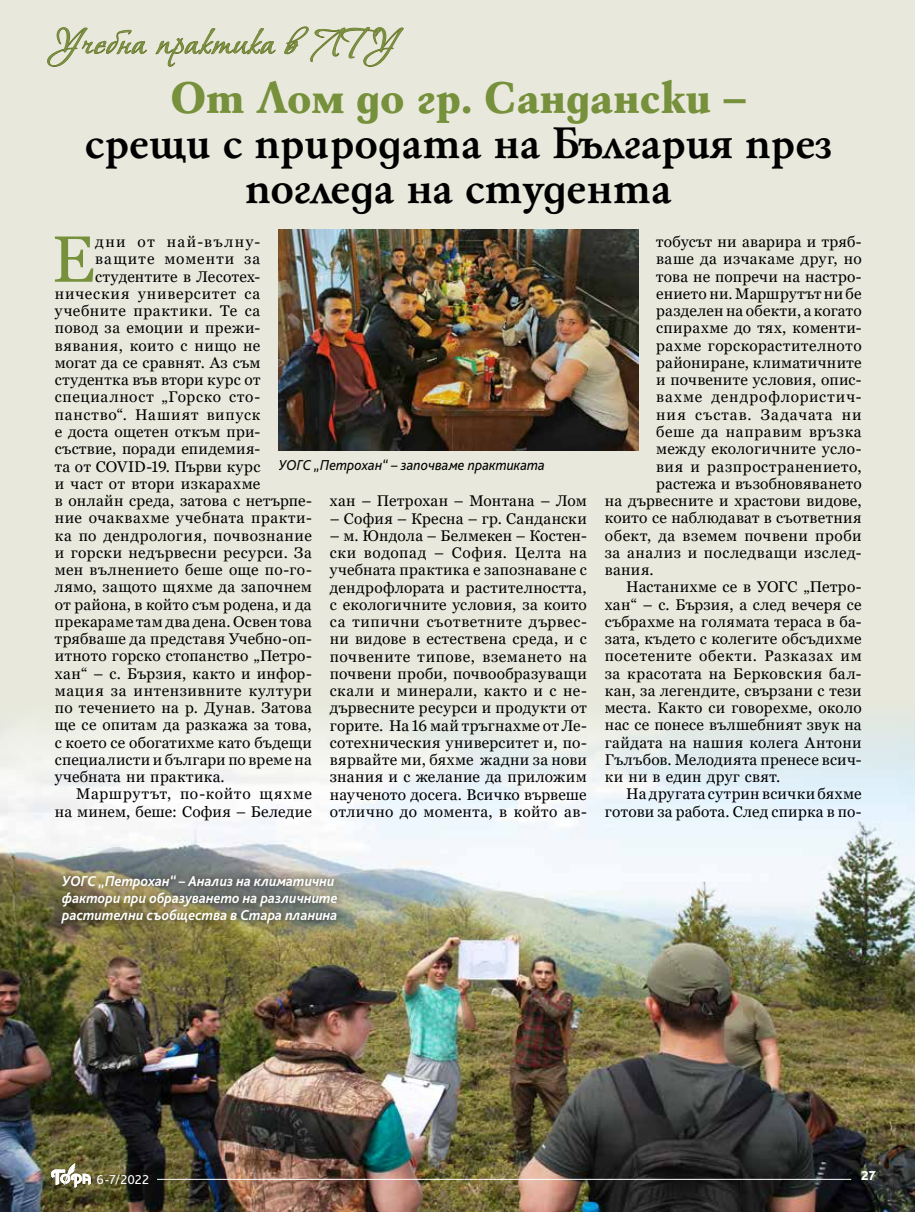
<style>
.page{position:relative;width:915px;height:1212px;background:#fff}
.page>*{position:absolute;margin:0;border:0;box-sizing:border-box;transform-origin:0 0}
.t1{font:65.25px "Georgia";color:#76903b}
.t2{font:700 48px/45px "HS Garamond Bg";color:#000;text-align:center}
.t3{font:900 48px "HS Garamond Bg";letter-spacing:-.02em;color:#76903b}
.t4{font:40.5px "Vera Crouz";letter-spacing:.025em;color:#76903b;scale:1.05 1}
.t5{font:15.45px/17.2px "Georgia";letter-spacing:.025em;color:#000;text-align:justify}
.t6{font:15.45px "Georgia";letter-spacing:.05em;color:#000}
.t7{font:15.45px "Georgia";letter-spacing:.045em;color:#000}
.t8{font:15.45px "Georgia";letter-spacing:.055em;color:#000}
.t9{font:15.45px "Georgia";letter-spacing:.005em;color:#000}
.t10{font:15.45px "Georgia";letter-spacing:.06em;color:#000}
.t11{font:15.45px "Georgia";letter-spacing:.065em;color:#000}
.t12{font:15.45px "Georgia";letter-spacing:.095em;color:#000}
.t13{font:15.45px "Georgia";letter-spacing:.07em;color:#000}
.t14{font:italic 700 15px/17.2px "Bliss Pro";color:#fff;scale:.95 1}
.t15{font:italic 15px "Bliss Pro";color:#000;scale:.95 1}
.t16{font:13.5px "Bliss Pro";color:#fff}
.t17{font:800 13.5px "Bliss Pro";color:#fff}
</style>
<div class="page">
<div style="left:0;top:0;width:914px;height:1212px;background:#e8e9dc"></div>
<svg style="left:47px;top:27px;width:99px;height:40px"></svg>
<svg style="left:156px;top:28px;width:119px;height:39px"></svg>
<svg style="left:284px;top:27px;width:119px;height:40px"></svg>
<img style="left:0;top:731px;width:914px;height:481px">
<div style="left:54px;top:867px;width:293px;height:66px;background:#000;opacity:.75"></div>
<img style="left:278px;top:229px;width:360px;height:221px">
<hr style="left:157px;top:1179px;width:693px;height:1px;background:#fff">
<svg style="left:50px;top:1163px;width:41px;height:25px"></svg>
<h3 class="t4" style="left:55px;top:22px;width:330px">Учебна практика в ЛТ У</h3>
<h2 class="t3" style="left:170px;top:72px;width:577px">От Лом до гр. Сандански –</h2>
<h2 class="t2" style="left:85px;top:120px;width:748px">срещи с природата на България през погледа на студента</h2>
<h1 class="t1" style="left:52px;top:220px;width:44px">Е</h1>
<p class="t12" style="left:95px;top:233px;width:167px">дни от най-вълну-</p>
<p class="t13" style="left:95px;top:250px;width:167px">ващите моменти за</p>
<p class="t5" style="left:95px;top:268px;width:167px">студентите в Лесотех-</p>
<p class="t8" style="left:55px;top:284px;width:207px">ническия университет са</p>
<p class="t6" style="left:55px;top:302px;width:207px">учебните практики. Те са</p>
<p class="t5" style="left:55px;top:320px;width:207px">повод за емоции и прежи-</p>
<p class="t5" style="left:55px;top:337px;width:207px">вявания, които с нищо не</p>
<p class="t5" style="left:55px;top:354px;width:207px">могат да се сравнят. Аз съм</p>
<p class="t5" style="left:55px;top:372px;width:207px">студентка във втори курс от</p>
<p class="t7" style="left:55px;top:388px;width:207px">специалност „Горско сто-</p>
<p class="t8" style="left:55px;top:405px;width:207px">панство“. Нашият випуск</p>
<p class="t5" style="left:55px;top:423px;width:207px">е доста ощетен откъм при-</p>
<p class="t5" style="left:55px;top:441px;width:207px">съствие, поради епидемия-</p>
<p class="t5" style="left:55px;top:458px;width:207px">та от COVID-19. Първи курс</p>
<p class="t5" style="left:55px;top:475px;width:207px">и част от втори изкарахме</p>
<p class="t5" style="left:55px;top:492px;width:258px">в онлайн среда, затова с нетърпе-</p>
<p class="t5" style="left:55px;top:510px;width:258px">ние очаквахме учебната практи-</p>
<p class="t5" style="left:55px;top:527px;width:258px">ка по дендрология, почвознание</p>
<p class="t5" style="left:55px;top:544px;width:258px">и горски недървесни ресурси. За</p>
<p class="t5" style="left:55px;top:561px;width:258px">мен вълнението беше още по-го-</p>
<p class="t5" style="left:55px;top:579px;width:258px">лямо, защото щяхме да започнем</p>
<p class="t5" style="left:55px;top:596px;width:258px">от района, в който съм родена, и да</p>
<p class="t5" style="left:55px;top:613px;width:258px">прекараме там два дена. Освен това</p>
<p class="t5" style="left:55px;top:630px;width:258px">трябваше да представя Учебно-оп-</p>
<p class="t5" style="left:55px;top:648px;width:258px">итното горско стопанство „Петро-</p>
<p class="t5" style="left:55px;top:665px;width:258px">хан“ – с. Бързия, както и инфор-</p>
<p class="t5" style="left:55px;top:682px;width:258px">мация за интензивните култури</p>
<p class="t5" style="left:55px;top:699px;width:258px">по течението на р. Дунав. Затова</p>
<p class="t5" style="left:55px;top:717px;width:258px">ще се опитам да разкажа за това,</p>
<p class="t5" style="left:55px;top:734px;width:258px">с което се обогатихме като бъдещи</p>
<p class="t5" style="left:55px;top:751px;width:258px">специалисти и българи по време на</p>
<p class="t5" style="left:55px;top:768px;width:171px">учебната ни практика.</p>
<p class="t7" style="left:76px;top:785px;width:237px">Маршрутът, по-който щяхме</p>
<p class="t5" style="left:55px;top:803px;width:258px">на минем, беше: София – Беледие</p>
<p class="t15" style="left:279px;top:456px;width:281px">УОГС „Петрохан“ – започваме практиката</p>
<p class="t5" style="left:330px;top:493px;width:258px">хан – Петрохан – Монтана – Лом</p>
<p class="t5" style="left:330px;top:510px;width:258px">– София – Кресна – гр. Сандански</p>
<p class="t5" style="left:330px;top:527px;width:258px">– м. Юндола – Белмекен – Костен&shy;ски водопад – София. Целта на учебната практика е запознаване с дендрофлората и растителността, с екологичните условия, за които са типични съответните дървес&shy;ни видове в естествена среда, и с почвените типове, вземането на почвени проби, почвообразуващи скали и минерали, както и с не&shy;дървесните ресурси и продукти от горите. На 16 май тръгнахме от Ле&shy;сотехническия университет и, по&shy;вярвайте ми, бяхме жадни за нови знания и с желание да приложим наученото досега. Всичко вървеше отлично до момента, в който ав-</p>
<p class="t5" style="left:656px;top:234px;width:207px">тобусът ни аварира и тряб-</p>
<p class="t5" style="left:656px;top:251px;width:207px">ваше да изчакаме друг, но</p>
<p class="t5" style="left:656px;top:268px;width:207px">това не попречи на настро-</p>
<p class="t5" style="left:656px;top:285px;width:207px">ението ни. Маршрутът ни бе</p>
<p class="t5" style="left:656px;top:303px;width:207px">разделен на обекти, а когато</p>
<p class="t5" style="left:656px;top:320px;width:207px">спирахме до тях, коменти-</p>
<p class="t5" style="left:656px;top:337px;width:207px">рахме горскорастителното</p>
<p class="t5" style="left:656px;top:354px;width:207px">райониране, климатичните</p>
<p class="t9" style="left:656px;top:371px;width:207px">и почвените условия, опис-</p>
<p class="t10" style="left:656px;top:388px;width:207px">вахме дендрофлористич-</p>
<p class="t11" style="left:656px;top:405px;width:207px">ния състав. Задачата ни</p>
<p class="t5" style="left:656px;top:423px;width:207px">беше да направим връзка</p>
<p class="t5" style="left:656px;top:441px;width:207px">между екологичните усло-</p>
<p class="t5" style="left:656px;top:458px;width:207px">вия и разпространението,</p>
<p class="t5" style="left:656px;top:475px;width:207px">растежа и възобновяването</p>
<p class="t5" style="left:604px;top:492px;width:258px">на дървесните и храстови видове,</p>
<p class="t5" style="left:604px;top:510px;width:258px">които се наблюдават в съответния</p>
<p class="t5" style="left:604px;top:527px;width:258px">обект, да вземем почвени проби</p>
<p class="t5" style="left:604px;top:544px;width:258px">за анализ и последващи изслед-</p>
<p class="t5" style="left:604px;top:561px;width:50px">вания.</p>
<p class="t5" style="left:626px;top:579px;width:237px">Настанихме се в УОГС „Петро-</p>
<p class="t5" style="left:604px;top:596px;width:258px">хан“ – с. Бързия, а след вечеря се</p>
<p class="t5" style="left:604px;top:613px;width:258px">събрахме на голямата тераса в ба-</p>
<p class="t5" style="left:604px;top:630px;width:258px">зата, където с колегите обсъдихме</p>
<p class="t6" style="left:604px;top:647px;width:258px">посетените обекти. Разказах им</p>
<p class="t5" style="left:604px;top:665px;width:258px">за красотата на Берковския бал-</p>
<p class="t5" style="left:604px;top:682px;width:258px">кан, за легендите, свързани с тези</p>
<p class="t5" style="left:604px;top:699px;width:258px">места. Както си говорехме, около</p>
<p class="t5" style="left:604px;top:717px;width:258px">нас се понесе вълшебният звук на</p>
<p class="t5" style="left:604px;top:734px;width:258px">гайдата на нашия колега Антони</p>
<p class="t5" style="left:604px;top:751px;width:258px">Гълъбов. Мелодията пренесе всич-</p>
<p class="t5" style="left:604px;top:768px;width:177px">ки ни в един друг свят.</p>
<p class="t5" style="left:626px;top:786px;width:237px">На другата сутрин всички бяхме</p>
<p class="t5" style="left:604px;top:803px;width:258px">готови за работа. След спирка в по-</p>
<p class="t14" style="left:62px;top:872px;width:291px">УОГС „Петрохан“ – Анализ на климатични фактори при образуването на различните растителни съобщества в Стара планина</p>
<p class="t16" style="left:97px;top:1171px;width:54px">6-7/2022</p>
<p class="t17" style="left:860px;top:1167px;width:16px">27</p>
</div>
